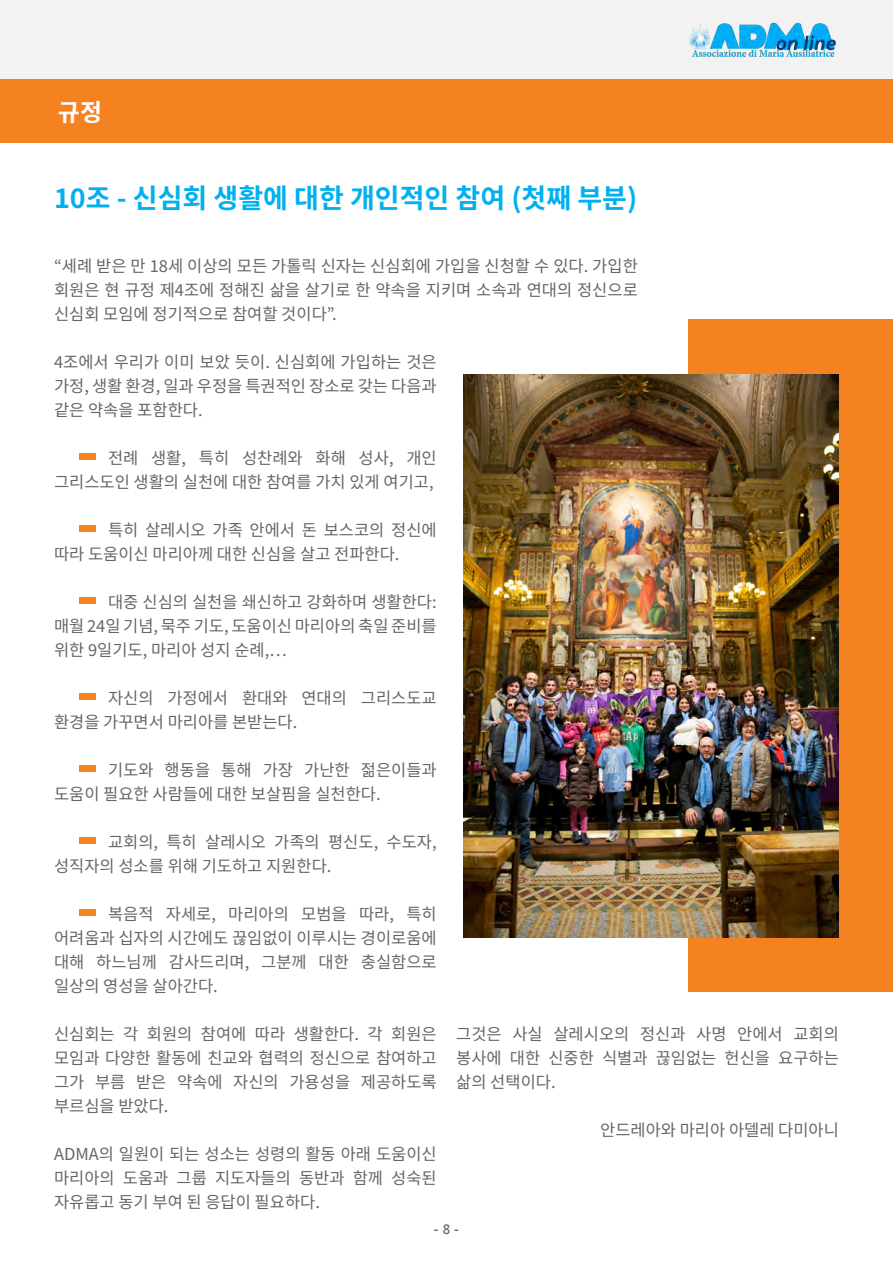
<style>
.page{position:relative;width:893px;height:1263px;background:#fff}
.page>*{position:absolute;margin:0;border:0;box-sizing:border-box;transform-origin:0 0}
.t1{font:700 27px "Noto Sans KR";color:#00b0f0}
.t2{font:700 24px "Noto Sans KR";color:#fff}
.t3{font:16.5px/24px "Noto Sans KR";color:#666;text-align:justify}
.t4{font:700 13.5px "Segoe UI";color:#6d6e70}
.s1{font-weight:600}
</style>
<div class="page">
<div style="left:0;top:0;width:893px;height:80px;background:#f2f2f2"></div>
<img style="left:689px;top:22px;width:147px;height:35px">
<div style="left:0;top:80px;width:893px;height:62px;background:#f58221"></div>
<div style="left:688px;top:320px;width:205px;height:672px;background:#f58221"></div>
<div style="left:80px;top:453px;width:16px;height:6px;background:#f58221"></div>
<div style="left:80px;top:597px;width:16px;height:6px;background:#f58221"></div>
<div style="left:80px;top:525px;width:16px;height:6px;background:#f58221"></div>
<div style="left:80px;top:693px;width:16px;height:6px;background:#f58221"></div>
<div style="left:80px;top:837px;width:16px;height:6px;background:#f58221"></div>
<div style="left:80px;top:909px;width:16px;height:6px;background:#f58221"></div>
<div style="left:80px;top:765px;width:16px;height:6px;background:#f58221"></div>
<img style="left:463px;top:374px;width:376px;height:563px">
<p class="t2" style="left:58px;top:98px;width:46px">규정</p>
<p class="t1" style="left:54px;top:183px;width:585px">10조 - 신심회 생활에 대한 개인적인 참여 (첫째 부분)</p>
<p class="t3" style="left:54px;top:254px;width:585px">“세례 받은 만 18세 이상의 모든 가톨릭 신자는 신심회에 가입을 신청할 수 있다. 가입한 회원은 현 규정 제4조에 정해진 삶을 살기로 한 약속을 지키며 소속과 연대의 정신으로 신심회 모임에 정기적으로 참여할 것이다”.</p>
<p class="t3" style="left:54px;top:350px;width:384px">4조에서 우리가 이미 보았 듯이. 신심회에 가입하는 것은 가정, 생활 환경, 일과 우정을 특권적인 장소로 갖는 다음과 같은 약속을 포함한다.</p>
<p class="t3" style="left:54px;top:446px;width:384px;text-align:right">전례 생활, 특히 성찬례와 화해 성사, 개인 그리스도인 생활의 실천에 대한 참여를 가치 있게 여기고,</p>
<p class="t3" style="left:54px;top:518px;width:384px;text-indent:54px">특히 살레시오 가족 안에서 돈 보스코의 정신에 따라 도움이신 마리아께 대한 신심을 살고 전파한다.</p>
<p class="t3" style="left:54px;top:590px;width:384px;text-indent:54px">대중 신심의 실천을 쇄신하고 강화하며 생활한다: 매월 24일 기념, 묵주 기도, 도움이신 마리아의 축일 준비를 위한 9일기도, 마리아 성지 순례,…</p>
<p class="t3" style="left:54px;top:686px;width:384px;text-indent:54px">자신의 가정에서 환대와 연대의 그리스도교 환경을 가꾸면서 마리아를 본받는다.</p>
<p class="t3" style="left:54px;top:758px;width:384px;text-indent:54px">기도와 행동을 통해 가장 가난한 젊은이들과 도움이 필요한 사람들에 대한 보살핌을 실천한다.</p>
<p class="t3" style="left:54px;top:830px;width:384px;text-indent:54px">교회의, 특히 살레시오 가족의 평신도, 수도자, 성직자의 성소를 위해 기도하고 지원한다.</p>
<p class="t3" style="left:54px;top:902px;width:384px;text-indent:54px">복음적 자세로, 마리아의 모범을 따라, 특히 어려움과 십자의 시간에도 끊임없이 이루시는 경이로움에 대해 하느님께 감사드리며, 그분께 대한 충실함으로 일상의 영성을 살아간다.</p>
<p class="t3" style="left:54px;top:1022px;width:384px">신심회는 각 회원의 참여에 따라 생활한다. 각 회원은 모임과 다양한 활동에 친교와 협력의 정신으로 참여하고 그가 부름 받은 약속에 자신의 가용성을 제공하도록 부르심을 받았다.</p>
<p class="t3" style="left:54px;top:1142px;width:384px">ADMA의 일원이 되는 성소는 성령의 활동 아래 도움이신 마리아의 도움과 그룹 지도자들의 동반과 함께 성숙된 자유롭고 동기 부여 된 응답이 필요하다.</p>
<p class="t3" style="left:456px;top:1022px;width:384px">그것은 사실 살레시오의 정신과 사명 안에서 교회의 봉사에 대한 신중한 식별과 끊임없는 헌신을 요구하는 삶의 선택이다.</p>
<p class="t3" style="left:600px;top:1118px;width:240px">안드레아와 마리아 아델레 다미아니</p>
<p class="t4" style="left:434px;top:1217px;width:27px">- <span class="s1">8</span> -</p>
</div>
